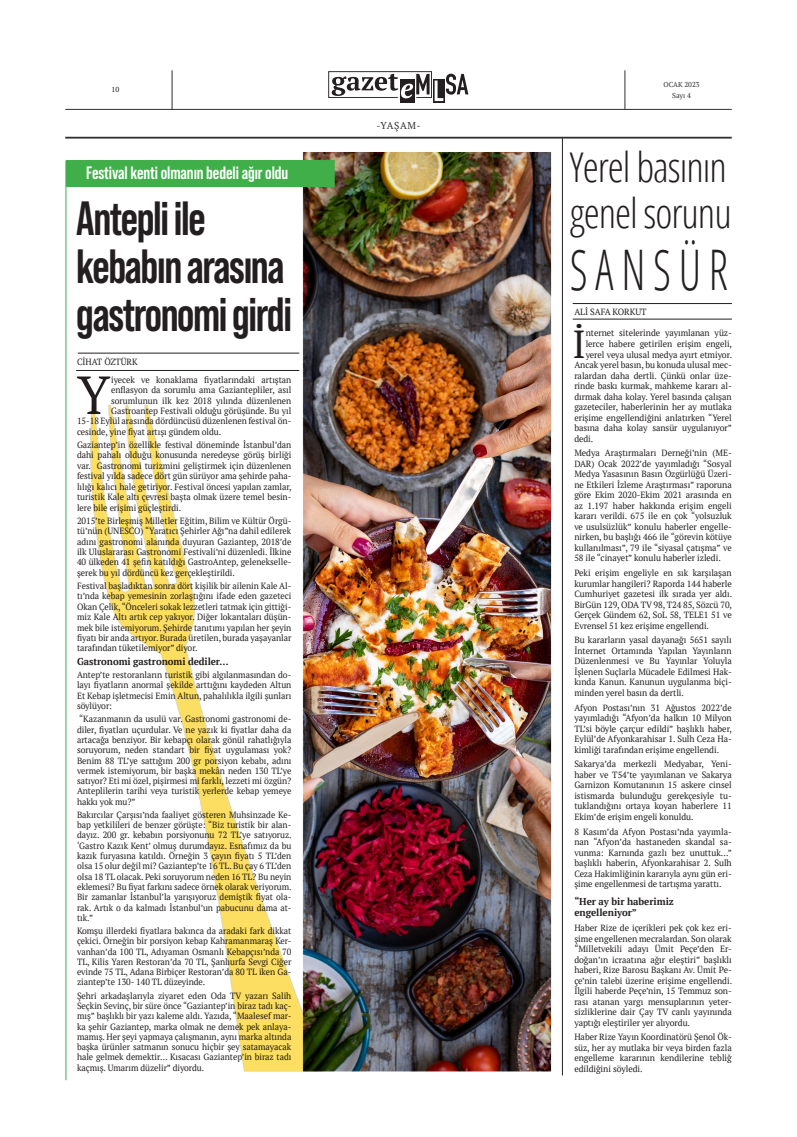
<style>
.page{position:relative;width:797px;height:1137px;background:#fff}
.page>*{position:absolute;margin:0;border:0;box-sizing:border-box;transform-origin:0 0}
.t1{font:300 condensed 56px "Open Sans";letter-spacing:.17em;color:#231f20;scale:.81 1}
.Temel_Paragraf{font:53.6px "PT Serif";color:#231f20;scale:.96 1}
.t2{font:700 48px "Bebas Neue Pro";letter-spacing:-.03em;color:#231f20;scale:.96 1}
.t3{font:300 condensed 41px "Open Sans";letter-spacing:-.025em;color:#231f20}
.t4{font:39px "PT Serif";color:#231f20}
.t5{font:700 18px "Bebas Neue Pro";letter-spacing:-.005em;color:#fff}
.Temel_Paragraf-2{font:700 10px/11px "PT Serif";letter-spacing:-.005em;color:#231f20}
.Temel_Paragraf-3{font:700 10px "PT Serif";letter-spacing:-.005em;color:#231f20;scale:.96 1}
.t6{font:9.9px "PT Serif";letter-spacing:.06em;color:#312f30}
.Temel_Paragraf-4{font:9px/10.3px "PT Serif";letter-spacing:-.005em;color:#231f20;text-align:justify;scale:.96 1}
.Temel_Paragraf-5{font:9px/10.5px "PT Serif";letter-spacing:-.005em;color:#231f20;text-align:justify}
.t7{font:7.2px "PT Serif";color:#231f20}
.t8{font:7.1px/10.7px "PT Serif";color:#312f30;text-align:center}
</style>
<div class="page">
<hr style="left:624px;top:70px;width:1px;height:40px;background:#312f30">
<hr style="left:172px;top:70px;width:1px;height:40px;background:#312f30">
<hr style="left:65px;top:137px;width:666px;height:2px;background:#312f30">
<hr style="left:65px;top:109px;width:666px;height:1px;background:#312f30">
<div style="left:433px;top:79px;width:12px;height:24px;background:#2f2c2d"></div>
<div style="left:399px;top:79px;width:15px;height:24px;background:#231f20"></div>
<svg style="left:328px;top:71px;width:140px;height:30px"></svg>
<img style="left:304px;top:153px;width:246px;height:917px">
<div style="left:66px;top:160px;width:268px;height:27px;background:#40ae49"></div>
<hr style="left:76px;top:370px;width:223px;height:1px;background:#231f20">
<hr style="left:78px;top:353px;width:221px;height:1px;background:#231f20">
<hr style="left:65px;top:161px;width:1px;height:919px;background:#40ae49">
<hr style="left:562px;top:139px;width:1px;height:936px;background:#231f20">
<img style="left:90px;top:405px;width:232px;height:666px">
<hr style="left:573px;top:303px;width:158px;height:1px;background:#231f20">
<hr style="left:573px;top:319px;width:158px;height:1px;background:#231f20">
<p class="t7" style="left:112px;top:85px;width:9px">10</p>
<p class="t8" style="left:663px;top:79px;width:38px">OCAK 2023<br>Sayı 4</p>
<p class="t6" style="left:376px;top:119px;width:46px">-YAŞAM-</p>
<p class="t5" style="left:86px;top:162px;width:204px">Festival kenti olmanın bedeli ağır oldu</p>
<p class="t2" style="left:76px;top:191px;width:136px">Antepli ile</p>
<p class="t2" style="left:76px;top:239px;width:218px">kebabın arasına</p>
<p class="t2" style="left:76px;top:287px;width:226px">gastronomi girdi</p>
<p class="Temel_Paragraf-4" style="left:77px;top:356px;width:65px">CİHAT ÖZTÜRK</p>
<p class="Temel_Paragraf" style="left:77px;top:360px;width:36px">Y</p>
<p class="Temel_Paragraf-4" style="left:111px;top:374px;width:189px">iyecek ve konaklama fiyatlarındaki artıştan</p>
<p class="Temel_Paragraf-4" style="left:111px;top:385px;width:189px">enflasyon da sorumlu ama Gaziantepliler, asıl</p>
<p class="Temel_Paragraf-4" style="left:111px;top:395px;width:189px">sorumlunun ilk kez 2018 yılında düzenlenen</p>
<p class="Temel_Paragraf-4" style="left:111px;top:405px;width:189px">Gastroantep Festivali olduğu görüşünde. Bu yıl</p>
<p class="Temel_Paragraf-4" style="left:77px;top:416px;width:225px">15-18 Eylül arasında dördüncüsü düzenlenen festival ön-</p>
<p class="Temel_Paragraf-4" style="left:77px;top:426px;width:152px">cesinde, yine fiyat artışı gündem oldu.</p>
<p class="Temel_Paragraf-4" style="left:77px;top:439px;width:225px">Gaziantep’in özellikle festival döneminde İstanbul’dan dahi pahalı olduğu konusunda neredeyse görüş birliği var. Gastronomi turizmini geliştirmek için düzenlenen festival yılda sadece dört gün sürüyor ama şehirde paha&shy;lılığı kalıcı hale getiriyor. Festival öncesi yapılan zamlar, turistik Kale altı çevresi başta olmak üzere temel besin&shy;lere bile erişimi güçleştirdi.</p>
<p class="Temel_Paragraf-4" style="left:77px;top:515px;width:225px">2015’te Birleşmiş Milletler Eğitim, Bilim ve Kültür Örgü&shy;tü’nün (UNESCO) “Yaratıcı Şehirler Ağı”na dahil edilerek adını gastronomi alanında duyuran Gaziantep, 2018’de ilk Uluslararası Gastronomi Festivali’ni düzenledi. İlkine 40 ülkeden 41 şefin katıldığı GastroAntep, gelenekselle&shy;şerek bu yıl dördüncü kez gerçekleştirildi.</p>
<p class="Temel_Paragraf-4" style="left:77px;top:580px;width:225px">Festival başladıktan sonra dört kişilik bir ailenin Kale Al&shy;tı’nda kebap yemesinin zorlaştığını ifade eden gazeteci Okan Çelik, “Önceleri sokak lezzetleri tatmak için gittiği&shy;miz Kale Altı artık cep yakıyor. Diğer lokantaları düşün&shy;mek bile istemiyorum. Şehirde tanıtımı yapılan her şeyin fiyatı bir anda artıyor. Burada üretilen, burada yaşayanlar tarafından tüketilemiyor” diyor.</p>
<p class="Temel_Paragraf-3" style="left:77px;top:654px;width:159px">Gastronomi gastronomi dediler…</p>
<p class="Temel_Paragraf-4" style="left:77px;top:669px;width:225px">Antep’te restoranların turistik gibi algılanmasından do&shy;layı fiyatların anormal şekilde arttığını kaydeden Altun Et Kebap işletmecisi Emin Altun, pahalılıkla ilgili şunları söylüyor:</p>
<p class="Temel_Paragraf-4" style="left:77px;top:714px;width:225px">“Kazanmanın da usulü var. Gastronomi gastronomi de&shy;diler, fiyatları uçurdular. Ve ne yazık ki fiyatlar daha da artacağa benziyor. Bir kebapçı olarak gönül rahatlığıyla soruyorum, neden standart bir fiyat uygulaması yok?<br>Benim 88 TL’ye sattığım 200 gr porsiyon kebabı, adını vermek istemiyorum, bir başka mekân neden 130 TL’ye satıyor? Eti mi özel, pişirmesi mi farklı, lezzeti mi özgün?<br>Anteplilerin tarihi veya turistik yerlerde kebap yemeye hakkı yok mu?”</p>
<p class="Temel_Paragraf-4" style="left:77px;top:809px;width:225px">Bakırcılar Çarşısı’nda faaliyet gösteren Muhsinzade Ke&shy;bap yetkilileri de benzer görüşte: “Biz turistik bir alan&shy;dayız. 200 gr. kebabın porsiyonunu 72 TL’ye satıyoruz. ‘Gastro Kazık Kent’ olmuş durumdayız. Esnafımız da bu kazık furyasına katıldı. Örneğin 3 çayın fiyatı 5 TL’den olsa 15 olur değil mi? Gaziantep’te 16 TL. Bu çay 6 TL’den olsa 18 TL olacak. Peki soruyorum neden 16 TL? Bu neyin eklemesi? Bu fiyat farkını sadece örnek olarak veriyorum.<br>Bir zamanlar İstanbul’la yarışıyoruz demiştik fiyat ola&shy;rak. Artık o da kalmadı İstanbul’un pabucunu dama at&shy;tık.”</p>
<p class="Temel_Paragraf-4" style="left:77px;top:925px;width:225px">Komşu illerdeki fiyatlara bakınca da aradaki fark dikkat çekici. Örneğin bir porsiyon kebap Kahramanmaraş Ker&shy;vanhan’da 100 TL, Adıyaman Osmanlı Kebapçısı’nda 70<br>TL, Kilis Yaren Restoran’da 70 TL, Şanlıurfa Sevgi Ciğer evinde 75 TL, Adana Birbiçer Restoran’da 80 TL iken Ga&shy;ziantep’te 130- 140 TL düzeyinde.</p>
<p class="Temel_Paragraf-4" style="left:77px;top:990px;width:225px">Şehri arkadaşlarıyla ziyaret eden Oda TV yazarı Salih Seçkin Sevinç, bir süre önce “Gaziantep’in biraz tadı kaç&shy;mış” başlıklı bir yazı kaleme aldı. Yazıda, “Maalesef mar&shy;ka şehir Gaziantep, marka olmak ne demek pek anlaya&shy;mamış. Her şeyi yapmaya çalışmanın, aynı marka altında başka ürünler satmanın sonucu hiçbir şey satamayacak hale gelmek demektir… Kısacası Gaziantep’in biraz tadı kaçmış. Umarım düzelir” diyordu.</p>
<p class="t3" style="left:570px;top:140px;width:158px">Yerel basının</p>
<p class="t3" style="left:570px;top:186px;width:163px">genel sorunu</p>
<p class="t1" style="left:570px;top:232px;width:197px">SANSÜR</p>
<p class="Temel_Paragraf-5" style="left:574px;top:307px;width:74px">ALİ SAFA KORKUT</p>
<p class="t4" style="left:572px;top:318px;width:15px">İ</p>
<p class="Temel_Paragraf-5" style="left:585px;top:328px;width:148px">nternet sitelerinde yayımlanan yüz-</p>
<p class="Temel_Paragraf-5" style="left:585px;top:338px;width:148px">lerce habere getirilen erişim engeli,</p>
<p class="Temel_Paragraf-5" style="left:585px;top:349px;width:148px">yerel veya ulusal medya ayırt etmiyor.</p>
<p class="Temel_Paragraf-5" style="left:574px;top:359px;width:159px">Ancak yerel basın, bu konuda ulusal mec-</p>
<p class="Temel_Paragraf-5" style="left:574px;top:370px;width:159px">ralardan daha dertli. Çünkü onlar üze-</p>
<p class="Temel_Paragraf-5" style="left:574px;top:380px;width:159px">rinde baskı kurmak, mahkeme kararı al-</p>
<p class="Temel_Paragraf-5" style="left:574px;top:391px;width:159px">dırmak daha kolay. Yerel basında çalışan</p>
<p class="Temel_Paragraf-5" style="left:574px;top:401px;width:159px">gazeteciler, haberlerinin her ay mutlaka</p>
<p class="Temel_Paragraf-5" style="left:574px;top:412px;width:159px">erişime engellendiğini anlatırken “Yerel</p>
<p class="Temel_Paragraf-5" style="left:574px;top:422px;width:159px">basına daha kolay sansür uygulanıyor”</p>
<p class="Temel_Paragraf-5" style="left:574px;top:433px;width:20px">dedi.</p>
<p class="Temel_Paragraf-5" style="left:574px;top:448px;width:159px">Medya Araştırmaları Derneği’nin (ME-DAR) Ocak 2022’de yayımladığı “Sosyal Medya Yasasının Basın Özgürlüğü Üzeri&shy;ne Etkileri İzleme Araştırması” raporuna göre Ekim 2020-Ekim 2021 arasında en az 1.197 haber hakkında erişim engeli kararı verildi. 675 ile en çok “yolsuzluk ve usulsüzlük” konulu haberler engelle&shy;nirken, bu başlığı 466 ile “görevin kötüye kullanılması”, 79 ile “siyasal çatışma” ve 58 ile “cinayet” konulu haberler izledi.</p>
<p class="Temel_Paragraf-5" style="left:574px;top:567px;width:159px">Peki erişim engeliyle en sık karşılaşan kurumlar hangileri? Raporda 144 haberle Cumhuriyet gazetesi ilk sırada yer aldı.<br>BirGün 129, ODA TV 98, T24 85, Sözcü 70, Gerçek Gündem 62, SoL 58, TELE1 51 ve Evrensel 51 kez erişime engellendi.</p>
<p class="Temel_Paragraf-5" style="left:574px;top:635px;width:159px">Bu kararların yasal dayanağı 5651 sayılı İnternet Ortamında Yapılan Yayınların Düzenlenmesi ve Bu Yayınlar Yoluyla İşlenen Suçlarla Mücadele Edilmesi Hak&shy;kında Kanun. Kanunun uygulanma biçi&shy;minden yerel basın da dertli.</p>
<p class="Temel_Paragraf-5" style="left:574px;top:702px;width:159px">Afyon Postası’nın 31 Ağustos 2022’de yayımladığı “Afyon’da halkın 10 Milyon TL’si böyle çarçur edildi” başlıklı haber, Eylül’de Afyonkarahisar 1. Sulh Ceza Ha&shy;kimliği tarafından erişime engellendi.</p>
<p class="Temel_Paragraf-5" style="left:574px;top:759px;width:159px">Sakarya’da merkezli Medyabar, Yeni&shy;haber ve T54’te yayımlanan ve Sakarya Garnizon Komutanının 15 askere cinsel istismarda bulunduğu gerekçesiyle tu&shy;tuklandığını ortaya koyan haberlere 11<br>Ekim’de erişim engeli konuldu.</p>
<p class="Temel_Paragraf-5" style="left:574px;top:826px;width:159px">8 Kasım’da Afyon Postası’nda yayımla&shy;nan “Afyon’da hastaneden skandal sa&shy;vunma: Karnında gazlı bez unuttuk…” başlıklı haberin, Afyonkarahisar 2. Sulh Ceza Hakimliğinin kararıyla aynı gün eri&shy;şime engellenmesi de tartışma yarattı.</p>
<p class="Temel_Paragraf-2" style="left:574px;top:896px;width:101px">“Her ay bir haberimiz engelleniyor”</p>
<p class="Temel_Paragraf-5" style="left:574px;top:922px;width:159px">Haber Rize de içerikleri pek çok kez eri&shy;şime engellenen mecralardan. Son olarak “Milletvekili adayı Ümit Peçe’den Er&shy;doğan’ın icraatına ağır eleştiri” başlıklı haberi, Rize Barosu Başkanı Av. Ümit Pe&shy;çe’nin talebi üzerine erişime engellendi.<br>İlgili haberde Peçe’nin, 15 Temmuz son&shy;rası atanan yargı mensuplarının yeter&shy;sizliklerine dair Çay TV canlı yayınında yaptığı eleştiriler yer alıyordu.</p>
<p class="Temel_Paragraf-5" style="left:574px;top:1031px;width:159px">Haber Rize Yayın Koordinatörü Şenol Ök&shy;süz, her ay mutlaka bir veya birden fazla engelleme kararının kendilerine tebliğ edildiğini söyledi.</p>
</div>
